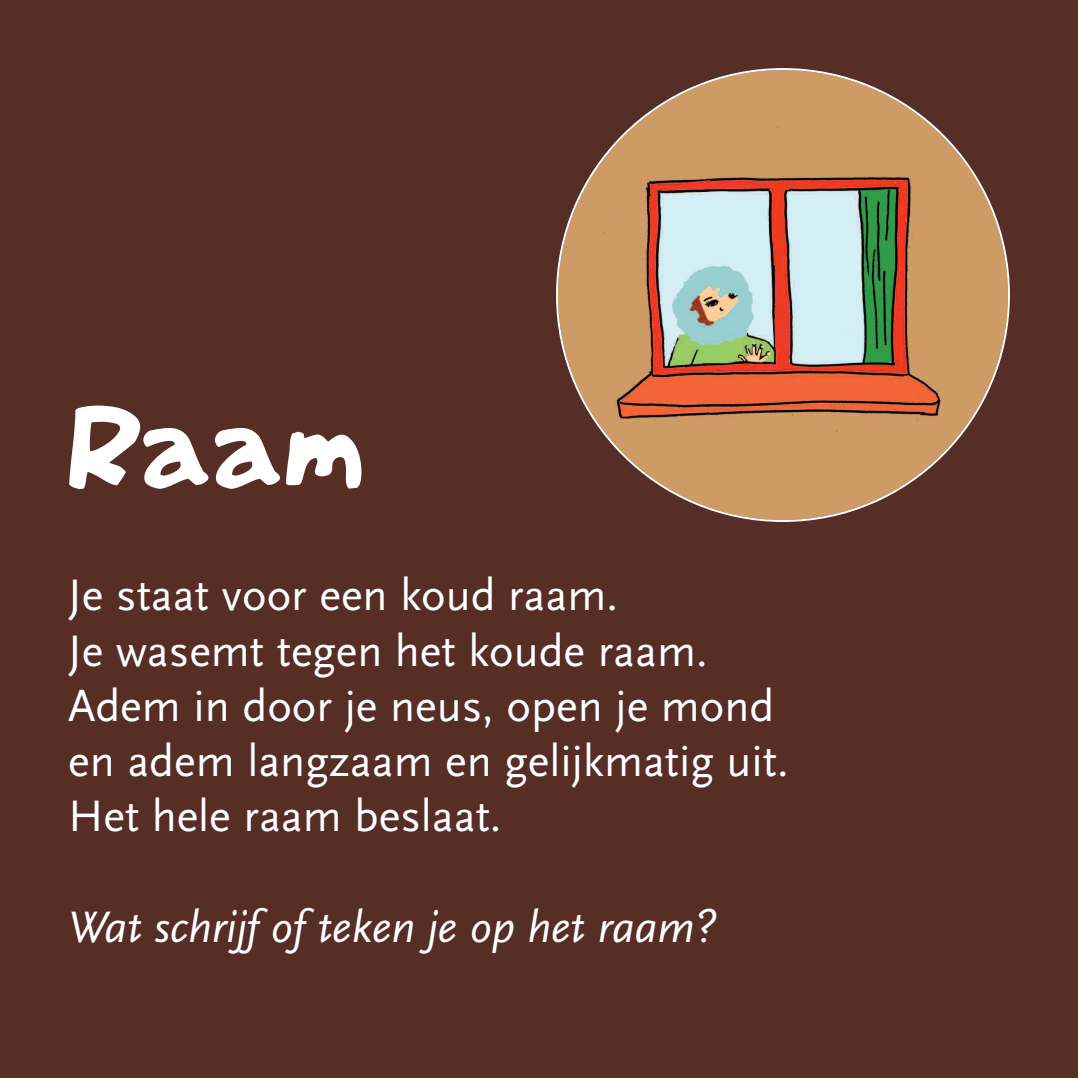
<style>
.page{position:relative;width:1078px;height:1078px;background:#fff}
.page>*{position:absolute;margin:0;border:0;box-sizing:border-box;transform-origin:0 0}
.t1{font:120px "Hasty Pudding";color:#fff}
.t2{font:46px/55.2px "Scala Sans";color:#fff}
.t3{font:italic 46px "Scala Sans";color:#fff}
</style>
<div class="page">
<div style="left:0;top:0;width:1077px;height:1077px;background:#562e26"></div>
<img style="left:558px;top:70px;width:449px;height:449px;border-radius:50%">
<h1 class="t1" style="left:68px;top:377px;width:304px">Raam</h1>
<p class="t2" style="left:68px;top:566px;width:721px">Je staat voor een koud raam.<br>Je wasemt tegen het koude raam.<br>Adem in door je neus, open je mond en adem langzaam en gelijkmatig uit.<br>Het hele raam beslaat.</p>
<p class="t3" style="left:68px;top:898px;width:650px">Wat schrijf of teken je op het raam?</p>
</div>
